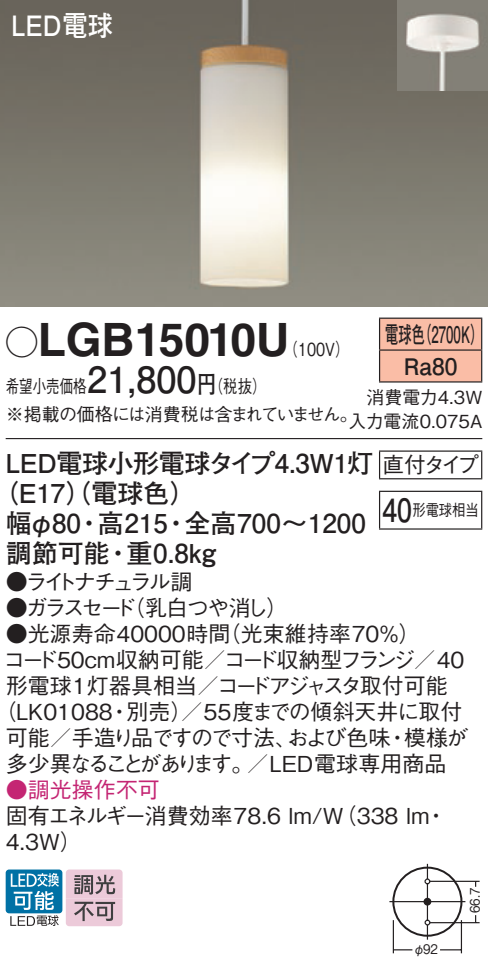
<style>
.page{position:relative;width:488px;height:971px;background:#fff}
.page>*{position:absolute;margin:0;border:0;box-sizing:border-box;transform-origin:0 0}
.t1{font:700 46px "Helvetica LT Std";color:#231f20}
.t2{font:700 28px "Futo Go B101 Pro";color:#fff;scale:.9 1}
.t3{font:700 26px "Futo Go B101 Pro";color:#231f20}
.t4{font:700 22.8px/32px "Futo Go B101 Pro";color:#231f20;text-align:center;scale:.58 1}
.t5{font:500 22px/26px "Gothic BBB Pro";color:#231f20}
.t6{font:500 22px "Gothic BBB Pro";letter-spacing:-.02em;color:#231f20}
.t7{font:500 22px "Gothic BBB Pro";letter-spacing:-.075em;color:#231f20}
.t8{font:500 22px "Gothic BBB Pro";letter-spacing:-.14em;color:#231f20}
.t9{font:500 22px "Gothic BBB Pro";letter-spacing:-.145em;color:#231f20}
.t10{font:500 22px "Gothic BBB Pro";color:#c42573}
.t11{font:500 18px/28px "Gothic BBB Pro";letter-spacing:-.035em;color:#231f20;scale:.75 1}
.t12{font:500 18px/24px "Gothic BBB Pro";color:#231f20;text-align:right}
.t13{font:500 18px "Gothic BBB Pro";color:#231f20;scale:.8 1}
.t14{font:500 16px "Gothic BBB Pro";color:#231f20;scale:.83 1}
.t15{font:500 13.2px "Gothic BBB Pro";color:#231f20;scale:.9 1}
.s1{font-family:"Ford Classification 1";font-weight:400;font-size:32px}
.s2{font-family:"Futo Go B101 Pro";font-weight:700;font-size:36px}
.s3{font-family:"Futo Go B101 Pro";font-weight:700;font-size:24px}
.s4{font-family:"Futo Go B101 Pro";font-weight:700;font-size:32px}
</style>
<div class="page">
<img style="left:0;top:0;width:488px;height:306px">
<img style="left:397px;top:0;width:91px;height:91px">
<div style="left:380px;top:319px;width:101px;height:62px;background:#fabda6"></div>
<hr style="left:379px;top:317px;width:103px;height:2px;background:#231f20">
<hr style="left:379px;top:319px;width:1px;height:30px;background:#231f20">
<hr style="left:481px;top:319px;width:1px;height:30px;background:#231f20">
<hr style="left:379px;top:349px;width:103px;height:2px;background:#231f20">
<hr style="left:379px;top:351px;width:1px;height:30px;background:#231f20">
<hr style="left:481px;top:351px;width:1px;height:30px;background:#231f20">
<hr style="left:379px;top:381px;width:103px;height:2px;background:#231f20">
<hr style="left:6px;top:438px;width:476px;height:1px;background:#231f20">
<svg style="left:379px;top:452px;width:1px;height:26px"></svg>
<hr style="left:379px;top:450px;width:103px;height:2px;background:#231f20">
<svg style="left:481px;top:452px;width:1px;height:26px"></svg>
<hr style="left:379px;top:478px;width:103px;height:1px;background:#231f20">
<hr style="left:379px;top:492px;width:1px;height:36px;background:#231f20">
<hr style="left:379px;top:490px;width:103px;height:2px;background:#231f20">
<hr style="left:481px;top:492px;width:1px;height:36px;background:#231f20">
<hr style="left:379px;top:528px;width:103px;height:2px;background:#231f20">
<div style="left:392px;top:866px;width:70px;height:70px;border:2px solid #231f20;border-radius:50%"></div>
<hr style="left:389px;top:901px;width:76px;height:1px;background:#231f20">
<hr style="left:426px;top:883px;width:2px;height:37px;background:#231f20">
<svg style="left:424px;top:864px;width:6px;height:20px"></svg>
<svg style="left:424px;top:919px;width:6px;height:20px"></svg>
<div style="left:423px;top:897px;width:8px;height:8px;background:#231f20;border-radius:50%"></div>
<hr style="left:429px;top:880px;width:50px;height:2px;background:#231f20">
<hr style="left:429px;top:922px;width:50px;height:1px;background:#231f20">
<hr style="left:460px;top:920px;width:2px;height:33px;background:#231f20">
<hr style="left:392px;top:920px;width:2px;height:33px;background:#231f20">
<svg style="left:394px;top:949px;width:18px;height:1px"></svg>
<svg style="left:440px;top:949px;width:21px;height:1px"></svg>
<div style="left:6px;top:869px;width:56px;height:44px;background:#0071a5;border-radius:3px"></div>
<svg style="left:10px;top:873px;width:49px;height:53px"></svg>
<svg style="left:66px;top:869px;width:56px;height:57px;background:#c9aeba"></svg>
<p class="t2" style="left:11px;top:3px;width:114px">LED電球</p>
<h1 class="t1" style="left:6px;top:311px;width:285px"><span class="s1">A</span>LGB15010U</h1>
<p class="t4" style="left:385px;top:315px;width:171px">電球色（2700K）<br>Ra80</p>
<p class="t12" style="left:348px;top:383px;width:135px">消費電力4.3W入力電流0.075A</p>
<p class="t3" style="left:6px;top:443px;width:369px">LED電球小形電球タイプ4.3W1灯</p>
<p class="t3" style="left:-8px;top:473px;width:206px">（E17（）電球色）</p>
<p class="t3" style="left:6px;top:503px;width:361px">幅φ80・高215・全高700～1200</p>
<p class="t3" style="left:6px;top:533px;width:212px">調節可能・重0.8kg</p>
<p class="t9" style="left:6px;top:564px;width:188px">●ライトナチュラル調</p>
<p class="t8" style="left:6px;top:590px;width:284px">●ガラスセード（乳白つや消し）</p>
<p class="t5" style="left:6px;top:618px;width:416px">●光源寿命40000時間（光束維持率70％）</p>
<p class="t6" style="left:3px;top:642px;width:462px">コード50cm収納可能／コード収納型フランジ／40</p>
<p class="t5" style="left:6px;top:670px;width:443px">形電球1灯器具相当／コードアジャスタ取付可能</p>
<p class="t5" style="left:-6px;top:696px;width:470px">（LK01088・別売）／55度までの傾斜天井に取付</p>
<p class="t7" style="left:6px;top:720px;width:464px">可能／手造り品ですので寸法、および色味・模様が</p>
<p class="t5" style="left:6px;top:748px;width:442px">多少異なることがあります。／LED電球専用商品</p>
<p class="t10" style="left:6px;top:772px;width:155px">●調光操作不可</p>
<p class="t5" style="left:6px;top:800px;width:443px">固有エネルギー消費効率78.6 lm/W（338 lm・<br>4.3W）</p>
<p class="t13" style="left:283px;top:334px;width:84px">（100V）</p>
<p class="t11" style="left:6px;top:370px;width:471px">希望小売価格<span class="s2">21,800</span><span class="s3">円</span>（税抜）<br>※掲載の価格には消費税は含まれていません。</p>
<p class="t5" style="left:382px;top:449px;width:98px">直付タイプ</p>
<p class="t14" style="left:382px;top:497px;width:118px"><span class="s4">40</span>形電球相当</p>
<p class="t15" style="left:413px;top:938px;width:29px">φ92</p>
<p class="t15" style="left:464px;top:913px;width:30px;rotate:-90deg">66.7</p>
</div>
